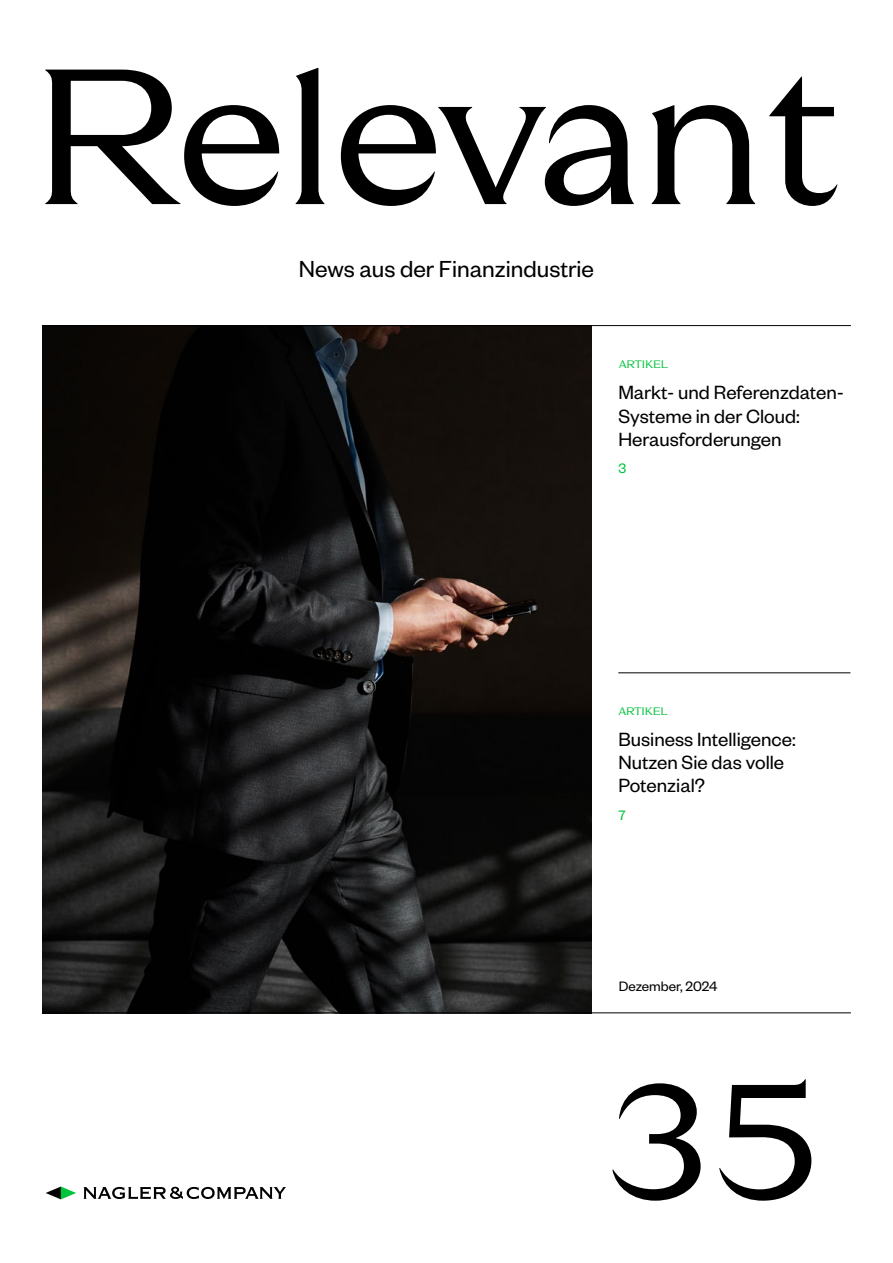
<style>
.page{position:relative;width:893px;height:1263px;background:#fff}
.page>*{position:absolute;margin:0;border:0;box-sizing:border-box;transform-origin:0 0}
.t1{font:186.75px "NC Corporate";color:#000}
.t2{font:159px "NC Corporate";color:#000}
.t3{font:25.5px "Founders Grotesk";color:#000}
.t4{font:21px/23.1px "Founders Grotesk";color:#000}
.t5{font:15px "Founders Grotesk";color:#000}
.t6{font:15px "Founders Grotesk";color:#00c33c}
.t7{font:10.5px "NC Corporate";letter-spacing:-.01em;color:#00c33c}
</style>
<div class="page">
<svg style="left:46px;top:1186px;width:30px;height:13px"></svg>
<svg style="left:84px;top:1187px;width:202px;height:12px"></svg>
<img style="left:42px;top:325px;width:549px;height:688px">
<hr style="left:43px;top:325px;width:808px;height:1px;background:#000">
<hr style="left:43px;top:1012px;width:808px;height:1px;background:#000">
<hr style="left:618px;top:672px;width:232px;height:1px;background:#000">
<h1 class="t1" style="left:31px;top:30px;width:810px">Relevant</h1>
<p class="t3" style="left:299px;top:253px;width:297px">News aus der Finanzindustrie</p>
<p class="t7" style="left:619px;top:358px;width:50px">ARTIKEL</p>
<p class="t4" style="left:618px;top:380px;width:227px">Markt- und Referenzdaten-<br>Systeme in der Cloud:<br>Herausforderungen</p>
<p class="t6" style="left:618px;top:459px;width:9px">3</p>
<p class="t7" style="left:618px;top:705px;width:50px">ARTIKEL</p>
<p class="t4" style="left:618px;top:727px;width:179px">Business Intelligence:<br>Nutzen Sie das volle<br>Potenzial?</p>
<p class="t6" style="left:618px;top:806px;width:9px">7</p>
<p class="t5" style="left:619px;top:977px;width:100px">Dezember, 2024</p>
<h2 class="t2" style="left:607px;top:1051px;width:213px">35</h2>
</div>
